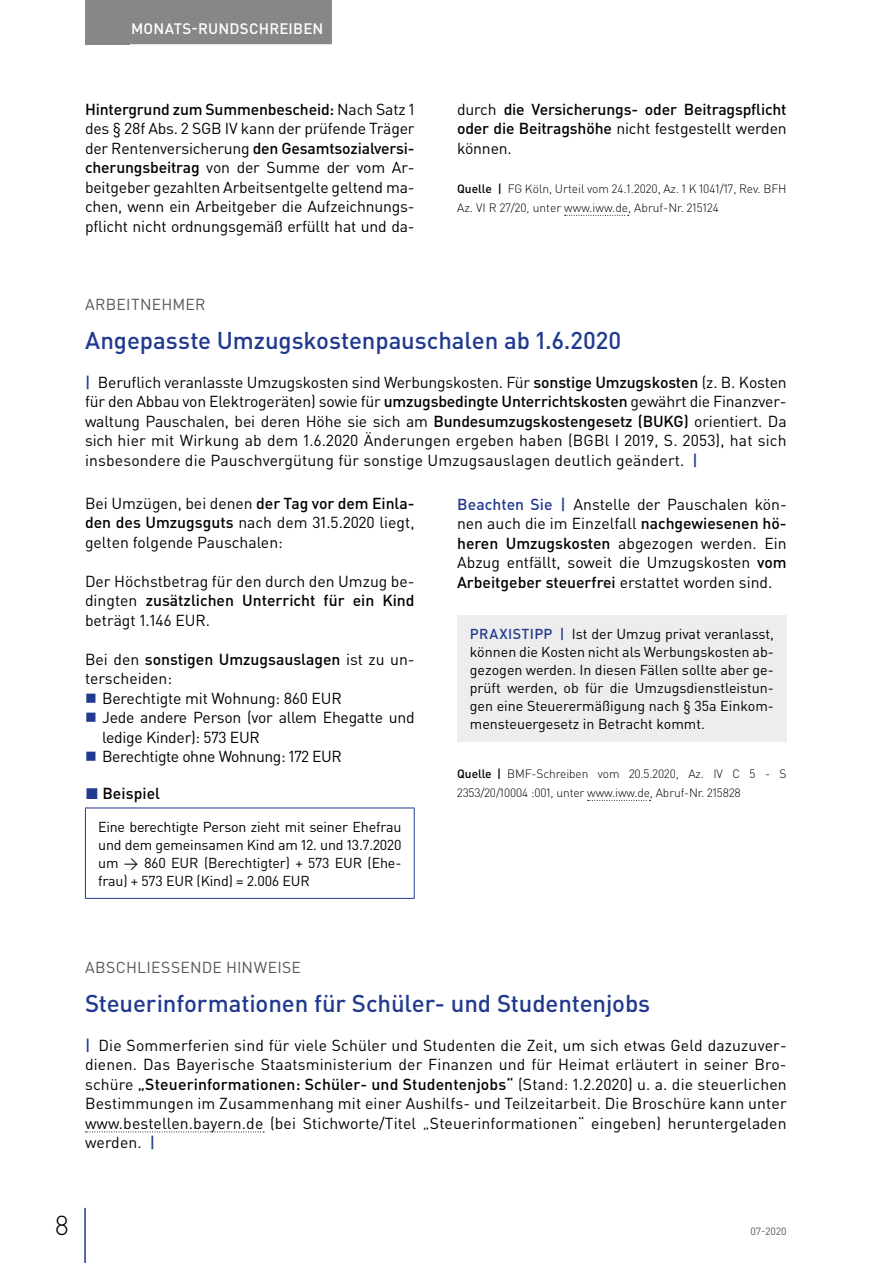
<style>
.page{position:relative;width:893px;height:1263px;background:#fff}
.page>*{position:absolute;margin:0;border:0;box-sizing:border-box;transform-origin:0 0}
.t1{font:300 27px "DIN Pro";color:#000}
.t2{font:500 24px "DIN Pro";letter-spacing:-.005em;color:#213a8f}
.t3{font:15.75px/19.5px "DIN Pro";color:#000;text-align:justify}
.t4{font:500 15.75px/19.5px "DIN Pro";letter-spacing:-.01em;color:#000;text-align:justify}
.t5{font:15.75px "DIN Pro";letter-spacing:-.02em;color:#000}
.t6{font:15.75px "DIN Pro";letter-spacing:.015em;color:#575756}
.t7{font:15.75px "DIN Pro";letter-spacing:-.025em;color:#000}
.t8{font:500 15px "DIN Pro";letter-spacing:.015em;color:#fff}
.t9{font:14.25px/18px "DIN Pro";letter-spacing:-.01em;color:#000;text-align:justify}
.t10{font:300 12px/19.5px "DIN Pro";letter-spacing:-.01em;color:#000}
.t11{font:10.5px "DIN Pro";color:#575756}
.s1{font-weight:500}
.s2{font-weight:400}
.s3{font-weight:500;color:#213a8f}
.s4{color:#213a8f}
</style>
<div class="page">
<div style="left:85px;top:0;width:45px;height:44px;background:#878787"></div>
<hr style="left:84px;top:1208px;width:2px;height:55px;background:#213a8f">
<div style="left:122px;top:0;width:210px;height:44px;background:#878787"></div>
<svg style="left:85px;top:1131px;width:179px;height:1px"></svg>
<hr style="left:85px;top:807px;width:330px;height:1px;background:#213a8f">
<hr style="left:85px;top:808px;width:1px;height:90px;background:#213a8f">
<hr style="left:414px;top:808px;width:1px;height:90px;background:#213a8f">
<hr style="left:85px;top:898px;width:330px;height:1px;background:#213a8f">
<svg style="left:588px;top:800px;width:63px;height:1px"></svg>
<div style="left:457px;top:615px;width:330px;height:127px;background:#ededed"></div>
<svg style="left:565px;top:215px;width:64px;height:1px"></svg>
<p class="t8" style="left:131px;top:18px;width:194px">MONATS-RUNDSCHREIBEN</p>
<p class="t3" style="left:85px;top:99px;width:331px"><span class="s1">Hintergrund zum Summenbescheid:</span> Nach Satz 1 des § 28f Abs. 2 SGB IV kann der prüfende Träger der Rentenversicherung <span class="s1">den Gesamtsozialversi&shy;cherungsbeitrag</span> von der Summe der vom Ar&shy;beitgeber gezahlten Arbeitsentgelte geltend ma&shy;chen, wenn ein Arbeitgeber die Aufzeichnungs&shy;pflicht nicht ordnungsgemäß erfüllt hat und da-</p>
<p class="t4" style="left:457px;top:99px;width:331px"><span class="s2">durch</span> die Versicherungs- oder Beitragspflicht oder die Beitragshöhe <span class="s2">nicht festgestellt werden können.</span></p>
<p class="t10" style="left:457px;top:178px;width:331px"><span class="s1">Quelle |</span> FG Köln, Urteil vom 24.1.2020, Az. 1 K 1041/17, Rev. BFH<br>Az. VI R 27/20, unter www.iww.de, Abruf-Nr. 215124</p>
<p class="t6" style="left:85px;top:293px;width:122px">ARBEITNEHMER</p>
<h2 class="t2" style="left:85px;top:324px;width:538px">Angepasste Umzugskostenpauschalen ab 1.6.2020</h2>
<p class="t3" style="left:85px;top:372px;width:703px"><span class="s3">|</span> Beruflich veranlasste Umzugskosten sind Werbungskosten. Für <span class="s1">sonstige Umzugskosten</span> (z. B. Kosten für den Abbau von Elektrogeräten) sowie für <span class="s1">umzugsbedingte Unterrichtskosten</span> gewährt die Finanzver&shy;waltung Pauschalen, bei deren Höhe sie sich am <span class="s1">Bundesumzugskostengesetz (BUKG)</span> orientiert. Da sich hier mit Wirkung ab dem 1.6.2020 Änderungen ergeben haben (BGBl I 2019, S. 2053), hat sich insbesondere die Pauschvergütung für sonstige Umzugsauslagen deutlich geändert. <span class="s3">|</span></p>
<p class="t3" style="left:85px;top:492px;width:331px">Bei Umzügen, bei denen <span class="s1">der Tag vor dem Einla&shy;den des Umzugsguts</span> nach dem 31.5.2020 liegt, gelten folgende Pauschalen:</p>
<p class="t3" style="left:85px;top:570px;width:331px">Der Höchstbetrag für den durch den Umzug be&shy;dingten <span class="s1">zusätzlichen Unterricht für ein Kind </span>beträgt 1.146 EUR.</p>
<p class="t4" style="left:85px;top:648px;width:331px"><span class="s2">Bei den</span> sonstigen Umzugsauslagen <span class="s2">ist zu un-</span></p>
<p class="t3" style="left:85px;top:668px;width:89px">terscheiden:</p>
<p class="t3" style="left:102px;top:687px;width:241px">Berechtigte mit Wohnung: 860 EUR</p>
<p class="t5" style="left:102px;top:707px;width:314px">Jede andere Person (vor allem Ehegatte und</p>
<p class="t5" style="left:102px;top:726px;width:159px">ledige Kinder): 573 EUR</p>
<p class="t7" style="left:102px;top:746px;width:241px">Berechtigte ohne Wohnung: 172 EUR</p>
<p class="t4" style="left:85px;top:783px;width:76px"><span class="s4">◼</span> Beispiel</p>
<p class="t9" style="left:98px;top:817px;width:305px">Eine berechtigte Person zieht mit seiner Ehefrau und dem gemeinsamen Kind am 12. und 13.7.2020 um → 860 EUR (Berechtigter) + 573 EUR (Ehe&shy;frau) + 573 EUR (Kind) = 2.006 EUR</p>
<p class="t3" style="left:457px;top:494px;width:331px"><span class="s3">Beachten Sie |</span> Anstelle der Pauschalen kön&shy;nen auch die im Einzelfall <span class="s1">nachgewiesenen hö&shy;heren Umzugskosten</span> abgezogen werden. Ein Abzug entfällt, soweit die Umzugskosten <span class="s1">vom Arbeitgeber steuerfrei</span> erstattet worden sind.</p>
<p class="t9" style="left:470px;top:624px;width:306px"><span class="s3">PRAXISTIPP |</span> Ist der Umzug privat veranlasst, können die Kosten nicht als Werbungskosten ab&shy;gezogen werden. In diesen Fällen sollte aber ge&shy;prüft werden, ob für die Umzugsdienstleistun&shy;gen eine Steuerermäßigung nach § 35a Einkom&shy;mensteuergesetz in Betracht kommt.</p>
<p class="t10" style="left:457px;top:763px;width:331px"><span class="s1">Quelle |</span> BMF-Schreiben vom 20.5.2020, Az. IV C 5 - S<br>2353/20/10004 :001, unter www.iww.de, Abruf-Nr. 215828</p>
<p class="t6" style="left:85px;top:956px;width:217px">ABSCHLIESSENDE HINWEISE</p>
<h2 class="t2" style="left:85px;top:987px;width:567px">Steuerinformationen für Schüler- und Studentenjobs</h2>
<p class="t3" style="left:85px;top:1035px;width:703px"><span class="s3">|</span> Die Sommerferien sind für viele Schüler und Studenten die Zeit, um sich etwas Geld dazuzuver&shy;dienen. Das Bayerische Staatsministerium der Finanzen und für Heimat erläutert in seiner Bro&shy;schüre <span class="s1">„Steuerinformationen: Schüler- und Studentenjobs“</span> (Stand: 1.2.2020) u. a. die steuerlichen Bestimmungen im Zusammenhang mit einer Aushilfs- und Teilzeitarbeit. Die Broschüre kann unter www.bestellen.bayern.de (bei Stichworte/Titel „Steuerinformationen“ eingeben) heruntergeladen werden. <span class="s3">|</span></p>
<h1 class="t1" style="left:55px;top:1207px;width:16px">8</h1>
<p class="t11" style="left:751px;top:1224px;width:38px">07-2020</p>
</div>
